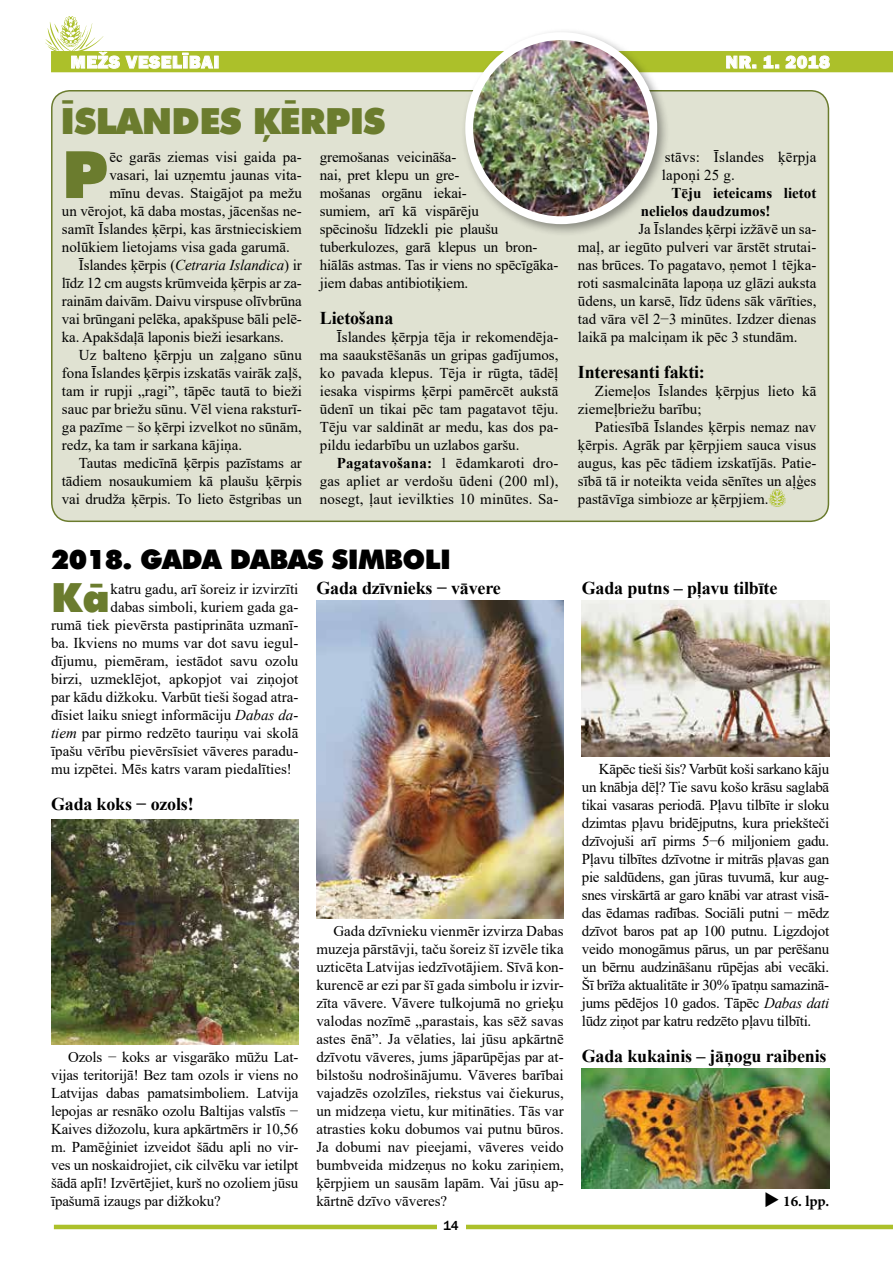
<style>
.page{position:relative;width:893px;height:1263px;background:#fff}
.page>*{position:absolute;margin:0;border:0;box-sizing:border-box;transform-origin:0 0}
.t1{font:900 65.4px "Futura TL";color:#6b7c2e}
.t2{font:900 40.2px "Futura TL";color:#6b7c2e}
.t3{font:900 36px "Futura TL";letter-spacing:-.02em;color:#6b7c2e}
.t4{font:900 27px "Futura TL";letter-spacing:-.02em;color:#000}
.t5{font:700 18px "Times New Roman";letter-spacing:-.01em;color:#000}
.t6{font:800 18px "Franklin Gothic";letter-spacing:.04em;color:#fff}
.t7{font:15px/18px "Times New Roman";color:#000;text-align:justify}
.t8{font:700 15px/18px "Times New Roman";color:#000}
.t9{font:700 15px "Minion Pro";color:#000}
.t10{font:500 13.5px "Franklin Gothic";color:#000}
.s1{font-style:italic}
.s2{font-weight:700}
</style>
<div class="page">
<hr style="left:54px;top:1225px;width:839px;height:4px;background:#acc02a">
<div style="left:437px;top:1221px;width:28px;height:17px;background:#fff"></div>
<div style="left:52px;top:91px;width:776px;height:430px;background:#e0e2d2;border-radius:18px"></div>
<div style="left:51px;top:51px;width:842px;height:21px;background:#acc02a"></div>
<svg style="left:45px;top:16px;width:169px;height:53px"></svg>
<div style="left:214px;top:56px;width:5px;height:13px;border:1px solid #fff"></div>
<svg style="left:726px;top:55px;width:30px;height:14px"></svg>
<svg style="left:763px;top:55px;width:16px;height:14px"></svg>
<svg style="left:785px;top:55px;width:45px;height:14px"></svg>
<svg style="left:769px;top:489px;width:17px;height:18px"></svg>
<div style="left:461px;top:28px;width:210px;height:210px;background:#000;opacity:.4"></div>
<img style="left:469px;top:40px;width:184px;height:180px">
<div style="left:465px;top:32px;width:192px;height:192px;border:8px solid #fff;border-radius:50%"></div>
<img style="left:51px;top:819px;width:247px;height:225px">
<img style="left:317px;top:600px;width:247px;height:318px">
<img style="left:582px;top:600px;width:247px;height:156px">
<img style="left:582px;top:1068px;width:247px;height:120px">
<p class="t6" style="left:71px;top:50px;width:150px">MEŽS VESELĪBAI</p>
<p class="t6" style="left:726px;top:50px;width:106px">NR. 1. 2018</p>
<h3 class="t3" style="left:61px;top:96px;width:327px">ĪSLANDES ĶĒRPIS</h3>
<h1 class="t1" style="left:62px;top:130px;width:48px">P</h1>
<p class="t7" style="left:109px;top:148px;width:194px">ēc garās ziemas visi gaida pa-</p>
<p class="t7" style="left:109px;top:166px;width:194px">vasari, lai uzņemtu jaunas vita-</p>
<p class="t7" style="left:109px;top:184px;width:194px">mīnu devas. Staigājot pa mežu</p>
<p class="t7" style="left:62px;top:202px;width:241px">un vērojot, kā daba mostas, jācenšas ne-</p>
<p class="t7" style="left:62px;top:220px;width:241px">samīt Īslandes ķērpi, kas ārstnieciskiem</p>
<p class="t7" style="left:62px;top:238px;width:229px">nolūkiem lietojams visa gada garumā.</p>
<p class="t7" style="left:79px;top:256px;width:224px">Īslandes ķērpis (<span class="s1">Cetraria Islandica</span>) ir</p>
<p class="t7" style="left:62px;top:274px;width:242px">līdz 12 cm augsts krūmveida ķērpis ar za-</p>
<p class="t7" style="left:62px;top:292px;width:242px">rainām daivām. Daivu virspuse olīvbrūna</p>
<p class="t7" style="left:62px;top:310px;width:242px">vai brūngani pelēka, apakšpuse bāli pelē-</p>
<p class="t7" style="left:62px;top:328px;width:223px">ka. Apakšdaļā laponis bieži iesarkans.</p>
<p class="t7" style="left:79px;top:346px;width:224px">Uz balteno ķērpju un zaļgano sūnu</p>
<p class="t7" style="left:62px;top:364px;width:241px">fona Īslandes ķērpis izskatās vairāk zaļš,</p>
<p class="t7" style="left:62px;top:382px;width:241px">tam ir rupji „ragi”, tāpēc tautā to bieži</p>
<p class="t7" style="left:62px;top:400px;width:241px">sauc par briežu sūnu. Vēl viena raksturī-</p>
<p class="t7" style="left:62px;top:418px;width:241px">ga pazīme − šo ķērpi izvelkot no sūnām,</p>
<p class="t7" style="left:62px;top:436px;width:182px">redz, ka tam ir sarkana kājiņa.</p>
<p class="t7" style="left:79px;top:454px;width:224px">Tautas medicīnā ķērpis pazīstams ar</p>
<p class="t7" style="left:62px;top:472px;width:242px">tādiem nosaukumiem kā plaušu ķērpis</p>
<p class="t7" style="left:62px;top:490px;width:241px">vai drudža ķērpis. To lieto ēstgribas un</p>
<p class="t7" style="left:320px;top:148px;width:240px;text-align:left">gremošanas veicināša-<br>nai, pret klepu un gre-<br>mošanas orgānu iekai-<br>sumiem, arī kā vispārēju<br>spēcinošu līdzekli pie plaušu tuberkulozes, garā klepus un bron&shy;hiālās astmas. Tas ir viens no spēcīgāka&shy;jiem dabas antibiotiķiem.</p>
<p class="t5" style="left:320px;top:305px;width:75px">Lietošana</p>
<p class="t7" style="left:320px;top:328px;width:240px;text-indent:17px">Īslandes ķērpja tēja ir rekomendēja&shy;ma saaukstēšanās un gripas gadījumos, ko pavada klepus. Tēja ir rūgta, tādēļ iesaka vispirms ķērpi pamērcēt aukstā ūdenī un tikai pēc tam pagatavot tēju.<br>Tēju var saldināt ar medu, kas dos pa&shy;pildu iedarbību un uzlabos garšu.</p>
<p class="t7" style="left:320px;top:454px;width:240px;text-indent:17px"><span class="s2">Pagatavošana:</span> 1 ēdamkaroti dro&shy;gas apliet ar verdošu ūdeni (200 ml), nosegt, ļaut ievilkties 10 minūtes. Sa-</p>
<p class="t7" style="left:662px;top:148px;width:156px">stāvs: Īslandes ķērpja lapoņi 25 g.</p>
<p class="t8" style="left:641px;top:184px;width:177px;text-indent:31px">Tēju ieteicams lietot nelielos daudzumos!</p>
<p class="t7" style="left:578px;top:220px;width:240px;text-indent:61px">Ja Īslandes ķērpi izžāvē un sa&shy;maļ, ar iegūto pulveri var ārstēt strutai&shy;nas brūces. To pagatavo, ņemot 1 tējka&shy;roti sasmalcināta lapoņa uz glāzi auksta ūdens, un karsē, līdz ūdens sāk vārīties, tad vāra vēl 2−3 minūtes. Izdzer dienas laikā pa malciņam ik pēc 3 stundām.</p>
<p class="t5" style="left:578px;top:359px;width:129px">Interesanti fakti:</p>
<p class="t7" style="left:578px;top:382px;width:240px;text-indent:17px">Ziemeļos Īslandes ķērpjus lieto kā ziemeļbriežu barību;</p>
<p class="t7" style="left:578px;top:418px;width:240px;text-indent:17px">Patiesībā Īslandes ķērpis nemaz nav ķērpis. Agrāk par ķērpjiem sauca visus augus, kas pēc tādiem izskatījās. Patie&shy;sībā tā ir noteikta veida sēnītes un aļģes pastāvīga simbioze ar ķērpjiem.</p>
<h3 class="t4" style="left:51px;top:540px;width:402px">2018. GADA DABAS SIMBOLI</h3>
<h2 class="t2" style="left:51px;top:570px;width:60px">Kā</h2>
<p class="t7" style="left:111px;top:580px;width:189px">katru gadu, arī šoreiz ir izvirzīti</p>
<p class="t7" style="left:111px;top:598px;width:189px">dabas simboli, kuriem gada ga-</p>
<p class="t7" style="left:51px;top:616px;width:249px">rumā tiek pievērsta pastiprināta uzmanī-</p>
<p class="t7" style="left:51px;top:634px;width:249px">ba. Ikviens no mums var dot savu iegul-</p>
<p class="t7" style="left:51px;top:652px;width:249px">dījumu, piemēram, iestādot savu ozolu</p>
<p class="t7" style="left:51px;top:670px;width:249px">birzi, uzmeklējot, apkopjot vai ziņojot</p>
<p class="t7" style="left:51px;top:688px;width:249px">par kādu dižkoku. Varbūt tieši šogad atra-</p>
<p class="t7" style="left:51px;top:706px;width:249px">dīsiet laiku sniegt informāciju <span class="s1">Dabas da-</span></p>
<p class="t7" style="left:51px;top:724px;width:249px"><span class="s1">tiem</span> par pirmo redzēto tauriņu vai skolā</p>
<p class="t7" style="left:51px;top:742px;width:249px">īpašu vērību pievērsīsiet vāveres paradu-</p>
<p class="t7" style="left:51px;top:760px;width:242px">mu izpētei. Mēs katrs varam piedalīties!</p>
<p class="t5" style="left:51px;top:791px;width:144px">Gada koks − ozols!</p>
<p class="t5" style="left:316px;top:575px;width:186px">Gada dzīvnieks − vāvere</p>
<p class="t7" style="left:51px;top:1048px;width:249px;text-indent:17px">Ozols − koks ar visgarāko mūžu Lat&shy;vijas teritorijā! Bez tam ozols ir viens no Latvijas dabas pamatsimboliem. Latvija lepojas ar resnāko ozolu Baltijas valstīs − Kaives dižozolu, kura apkārtmērs ir 10,56 m. Pamēģiniet izveidot šādu apli no vir&shy;ves un noskaidrojiet, cik cilvēku var ietilpt šādā aplī! Izvērtējiet, kurš no ozoliem jūsu īpašumā izaugs par dižkoku?</p>
<p class="t7" style="left:316px;top:922px;width:249px;text-indent:17px">Gada dzīvnieku vienmēr izvirza Dabas muzeja pārstāvji, taču šoreiz šī izvēle tika uzticēta Latvijas iedzīvotājiem. Sīvā kon&shy;kurencē ar ezi par šī gada simbolu ir izvir&shy;zīta vāvere. Vāvere tulkojumā no grieķu valodas nozīmē „parastais, kas sēž savas astes ēnā”. Ja vēlaties, lai jūsu apkārtnē dzīvotu vāveres, jums jāparūpējas par at&shy;bilstošu nodrošinājumu. Vāveres barībai vajadzēs ozolzīles, riekstus vai čiekurus, un midzeņa vietu, kur mitināties. Tās var atrasties koku dobumos vai putnu būros.<br>Ja dobumi nav pieejami, vāveres veido bumbveida midzeņus no koku zariņiem, ķērpjiem un sausām lapām. Vai jūsu ap&shy;kārtnē dzīvo vāveres?</p>
<p class="t10" style="left:443px;top:1217px;width:17px">14</p>
<p class="t5" style="left:582px;top:575px;width:197px">Gada putns – pļavu tilbīte</p>
<p class="t7" style="left:582px;top:760px;width:249px;text-indent:17px">Kāpēc tieši šis? Varbūt koši sarkano kāju un knābja dēļ? Tie savu košo krāsu saglabā tikai vasaras periodā. Pļavu tilbīte ir sloku dzimtas pļavu bridējputns, kura priekšteči dzīvojuši arī pirms 5−6 miljoniem gadu.<br>Pļavu tilbītes dzīvotne ir mitrās pļavas gan pie saldūdens, gan jūras tuvumā, kur aug&shy;snes virskārtā ar garo knābi var atrast visā&shy;das ēdamas radības. Sociāli putni − mēdz dzīvot baros pat ap 100 putnu. Ligzdojot veido monogāmus pārus, un par perēšanu un bērnu audzināšanu rūpējas abi vecāki.<br>Šī brīža aktualitāte ir 30% īpatņu samazinā&shy;jums pēdējos 10 gados. Tāpēc <span class="s1">Dabas dati </span>lūdz ziņot par katru redzēto pļavu tilbīti.</p>
<p class="t5" style="left:582px;top:1043px;width:246px">Gada kukainis – jāņogu raibenis</p>
<p class="t9" style="left:764px;top:1191px;width:66px">◆ 16. lpp.</p>
</div>
